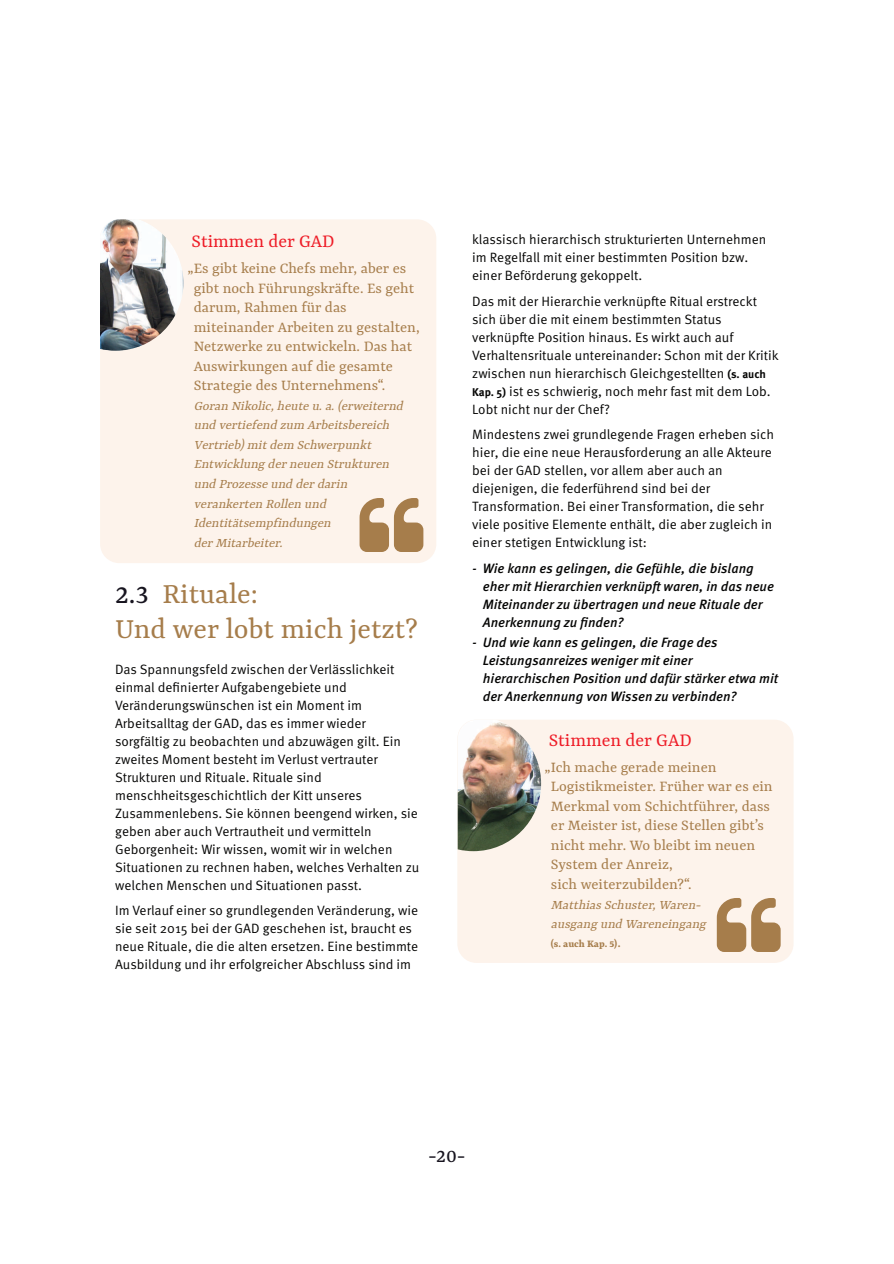
<style>
.page{position:relative;width:894px;height:1264px;background:#fff}
.page>*{position:absolute;margin:0;border:0;box-sizing:border-box;transform-origin:0 0}
.t1{font:31.5px/34.5px "Rasa";color:#a67d4b}
.t2{font:22.5px "Rasa";color:#17141f}
.t3{font:20.25px "Rasa";color:#ee1c27}
.t4{font:16.5px/19.5px "Rasa";color:#a67d4b}
.t5{font:italic 14.25px/19.5px "Rasa";color:#a67d4b}
.t6{font:13.5px/18px "Meta OT Norm";color:#050504}
.t7{font:italic 500 13.5px/18px "Meta OT";color:#050504}
.t8{font:700 11.25px "Rasa";color:#a67d4b}
.s1{color:#17141f}
.s2{font-family:"Meta OT";font-weight:700;font-size:11.25px}
.s3{font-weight:400;font-size:16.5px}
</style>
<div class="page">
<div style="left:100px;top:219px;width:336px;height:344px;background:#fdf3eb;border-radius:19px"></div>
<svg style="left:359px;top:498px;width:64px;height:54px"></svg>
<img style="left:100px;top:219px;width:83px;height:132px">
<div style="left:457px;top:719px;width:336px;height:243px;background:#fdf3eb;border-radius:19px"></div>
<svg style="left:716px;top:898px;width:64px;height:53px"></svg>
<img style="left:457px;top:719px;width:84px;height:132px">
<h3 class="t3" style="left:191px;top:233px;width:144px">Stimmen der GAD</h3>
<p class="t4" style="left:194px;top:259px;width:227px;text-indent:-6px">„Es gibt keine Chefs mehr, aber es gibt noch Führungskräfte. Es geht darum, Rahmen für das miteinander Arbeiten zu gestalten,<br>Netzwerke zu entwickeln. Das hat<br>Auswirkungen auf die gesamte<br>Strategie des Unternehmens“.</p>
<p class="t5" style="left:194px;top:397px;width:214px">Goran Nikolic, heute u. a. (erweiternd und vertiefend zum Arbeitsbereich<br>Vertrieb) mit dem Schwerpunkt<br>Entwicklung der neuen Strukturen und Prozesse und der darin verankerten Rollen und<br>Identitätsempfindungen<br>der Mitarbeiter.</p>
<h1 class="t1" style="left:115px;top:578px;width:304px"><span class="s1">2.3</span> Rituale:<br>Und wer lobt mich jetzt?</h1>
<p class="t6" style="left:115px;top:661px;width:305px">Das Spannungsfeld zwischen der Verlässlichkeit einmal definierter Aufgabengebiete und Veränderungswünschen ist ein Moment im Arbeitsalltag der GAD, das es immer wieder sorgfältig zu beobachten und abzuwägen gilt. Ein zweites Moment besteht im Verlust vertrauter Strukturen und Rituale. Rituale sind menschheitsgeschichtlich der Kitt unseres Zusammenlebens. Sie können beengend wirken, sie geben aber auch Vertrautheit und vermitteln Geborgenheit: Wir wissen, womit wir in welchen Situationen zu rechnen haben, welches Verhalten zu welchen Menschen und Situationen passt.</p>
<p class="t6" style="left:115px;top:902px;width:304px">Im Verlauf einer so grundlegenden Veränderung, wie sie seit 2015 bei der GAD geschehen ist, braucht es neue Rituale, die die alten ersetzen. Eine bestimmte Ausbildung und ihr erfolgreicher Abschluss sind im</p>
<p class="t6" style="left:472px;top:231px;width:295px">klassisch hierarchisch strukturierten Unternehmen im Regelfall mit einer bestimmten Position bzw. einer Beförderung gekoppelt.</p>
<p class="t6" style="left:472px;top:293px;width:308px">Das mit der Hierarchie verknüpfte Ritual erstreckt sich über die mit einem bestimmten Status verknüpfte Position hinaus. Es wirkt auch auf Verhaltensrituale untereinander: Schon mit der Kritik zwischen nun hierarchisch Gleichgestellten <span class="s2">(s. auch Kap. 5)</span> ist es schwierig, noch mehr fast mit dem Lob.<br>Lobt nicht nur der Chef?</p>
<p class="t6" style="left:472px;top:426px;width:303px">Mindestens zwei grundlegende Fragen erheben sich hier, die eine neue Herausforderung an alle Akteure bei der GAD stellen, vor allem aber auch an diejenigen, die federführend sind bei der Transformation. Bei einer Transformation, die sehr viele positive Elemente enthält, die aber zugleich in einer stetigen Entwicklung ist:</p>
<p class="t7" style="left:482px;top:560px;width:292px;text-indent:-11px">- Wie kann es gelingen, die Gefühle, die bislang eher mit Hierarchien verknüpft waren, in das neue Miteinander zu übertragen und neue Rituale der Anerkennung zu finden?</p>
<p class="t7" style="left:482px;top:634px;width:296px;text-indent:-11px">- Und wie kann es gelingen, die Frage des Leistungsanreizes weniger mit einer hierarchischen Position und dafür stärker etwa mit der Anerkennung von Wissen zu verbinden?</p>
<h3 class="t3" style="left:548px;top:731px;width:144px">Stimmen der GAD</h3>
<p class="t4" style="left:550px;top:758px;width:223px;text-indent:-6px">„Ich mache gerade meinen<br>Logistikmeister. Früher war es ein<br>Merkmal vom Schichtführer, dass er Meister ist, diese Stellen gibt’s nicht mehr. Wo bleibt im neuen<br>System der Anreiz,<br>sich weiterzubilden?“.</p>
<p class="t5" style="left:550px;top:895px;width:159px">Matthias Schuster, Waren&shy;ausgang und Wareneingang</p>
<p class="t8" style="left:550px;top:938px;width:71px">(s. auch Kap. 5)<span class="s3">.</span></p>
<h2 class="t2" style="left:428px;top:1144px;width:39px">-20-</h2>
</div>
